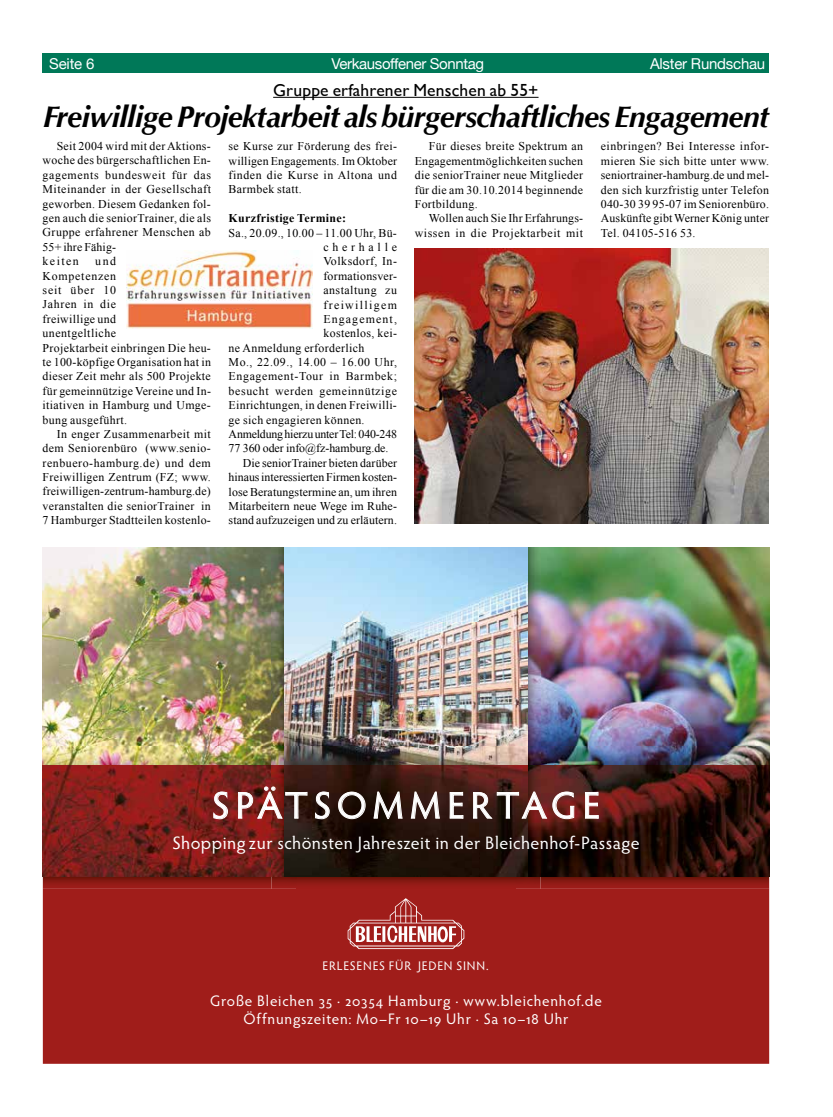
<style>
.page{position:relative;width:833px;height:1117px;background:#fff}
.page>*{position:absolute;margin:0;border:0;box-sizing:border-box;transform-origin:0 0}
.t1{font:37.5px "Hypatia Sans Pro";letter-spacing:.155em;color:#fff}
.t2{font:italic 700 30px "Optima";letter-spacing:-.02em;color:#000}
.t3{font:18px "Hypatia Sans Pro";letter-spacing:.025em;color:#fff}
.t4{font:17.5px "Gill Sans";letter-spacing:.01em;color:#000}
.t5{font:15.25px/18px "Hypatia Sans Pro";letter-spacing:.05em;color:#fff;text-align:center}
.t6{font:15px "Helvetica Neue";letter-spacing:-.025em;color:#fff}
.t7{font:12.5px "Hypatia Sans Pro";letter-spacing:.065em;color:#fff}
.t8{font:11.88px/14.4px "Times New Roman";letter-spacing:.03em;color:#000;text-align:justify}
.t9{font:11.88px "Times New Roman";letter-spacing:.01em;color:#000}
.t10{font:11.88px "Times New Roman";color:#000}
.t11{font:11.88px/14.4px "Times New Roman";letter-spacing:.05em;color:#000;text-align:right}
.t12{font:11.88px "Times New Roman";letter-spacing:.055em;color:#000}
.t13{font:11.88px "Times New Roman";letter-spacing:-.015em;color:#000}
.t14{font:700 11.88px "Times New Roman";letter-spacing:.03em;color:#000}
.t15{font:11.88px "Times New Roman";letter-spacing:.115em;color:#000}
.t16{font:11.88px "Times New Roman";letter-spacing:.095em;color:#000}
.t17{font:11.88px "Times New Roman";letter-spacing:.315em;color:#000}
</style>
<div class="page">
<div style="left:42px;top:53px;width:727px;height:20px;background:#007858"></div>
<img style="left:528px;top:547px;width:241px;height:329px">
<img style="left:43px;top:547px;width:241px;height:329px">
<img style="left:284px;top:547px;width:244px;height:329px">
<div style="left:43px;top:888px;width:726px;height:175px;background:#a01d1a"></div>
<img style="left:540px;top:876px;width:229px;height:12px">
<img style="left:43px;top:876px;width:497px;height:12px">
<img style="left:271px;top:765px;width:26px;height:123px">
<svg style="left:348px;top:897px;width:116px;height:51px;background:#b54f4c"></svg>
<svg style="left:213px;top:791px;width:15px;height:28px"></svg>
<svg style="left:238px;top:786px;width:70px;height:32px;background:#763c38"></svg>
<svg style="left:315px;top:791px;width:15px;height:28px"></svg>
<svg style="left:338px;top:791px;width:28px;height:28px"></svg>
<svg style="left:373px;top:791px;width:30px;height:28px"></svg>
<svg style="left:411px;top:791px;width:29px;height:28px"></svg>
<svg style="left:449px;top:791px;width:14px;height:27px"></svg>
<svg style="left:473px;top:791px;width:101px;height:28px;background:#6c423e"></svg>
<svg style="left:585px;top:791px;width:14px;height:27px"></svg>
<hr style="left:273px;top:97px;width:265px;height:1px;background:#000">
<div style="left:127px;top:246px;width:186px;height:85px;background:linear-gradient(to right,#fffbf8,#fffcf8)"></div>
<img style="left:127px;top:250px;width:186px;height:78px">
<img style="left:415px;top:248px;width:354px;height:275px">
<p class="t6" style="left:49px;top:53px;width:47px">Seite 6</p>
<p class="t6" style="left:331px;top:53px;width:154px">Verkausoffener Sonntag</p>
<p class="t6" style="left:650px;top:53px;width:117px">Alster Rundschau</p>
<h3 class="t4" style="left:273px;top:80px;width:267px">Gruppe erfahrener Menschen ab 55+</h3>
<h2 class="t2" style="left:43px;top:99px;width:728px">Freiwillige Projektarbeit als bürgerschaftliches Engagement</h2>
<p class="t8" style="left:43px;top:139px;width:170px;text-align:left;text-indent:14px">Seit 2004 wird mit der Aktions&shy;woche des bürgerschaftlichen En&shy;gagements bundesweit für das<br>Miteinander in der Gesellschaft geworben. Diesem Gedanken fol&shy;gen auch die seniorTrainer, die als<br>Gruppe erfahrener Menschen ab<br>55+ ihre Fähig-<br>keiten</p>
<p class="t8" style="left:229px;top:139px;width:170px">se Kurse zur Förderung des frei&shy;willigen Engagements. Im Oktober finden die Kurse in Altona und Barmbek statt.</p>
<p class="t14" style="left:229px;top:210px;width:119px">Kurzfristige Termine:</p>
<p class="t8" style="left:229px;top:225px;width:170px">Sa., 20.09., 10.00 – 11.00 Uhr, Bü-</p>
<p class="t17" style="left:323px;top:239px;width:75px">cherhalle</p>
<p class="t8" style="left:323px;top:254px;width:75px">Volksdorf, In-</p>
<p class="t8" style="left:323px;top:268px;width:75px">formationsver-</p>
<p class="t8" style="left:323px;top:283px;width:75px">anstaltung zu</p>
<p class="t15" style="left:323px;top:296px;width:75px">freiwilligem</p>
<p class="t16" style="left:323px;top:311px;width:75px">Engagement,</p>
<p class="t8" style="left:323px;top:326px;width:75px">kostenlos, kei-</p>
<p class="t8" style="left:229px;top:340px;width:137px">ne Anmeldung erforderlich</p>
<p class="t8" style="left:229px;top:354px;width:170px">Mo., 22.09., 14.00 – 16.00 Uhr,</p>
<p class="t12" style="left:229px;top:368px;width:170px">Engagement-Tour in Barmbek;</p>
<p class="t12" style="left:229px;top:383px;width:170px">besucht werden gemeinnützige</p>
<p class="t8" style="left:229px;top:398px;width:170px">Einrichtungen, in denen Freiwilli-</p>
<p class="t8" style="left:229px;top:412px;width:137px">ge sich engagieren können.</p>
<p class="t13" style="left:229px;top:426px;width:170px">Anmeldung hierzu unter Tel: 040-248</p>
<p class="t10" style="left:229px;top:440px;width:161px">77 360 oder info@fz-hamburg.de.</p>
<p class="t9" style="left:243px;top:455px;width:156px">Die seniorTrainer bieten darüber</p>
<p class="t10" style="left:229px;top:469px;width:170px">hinaus interessierten Firmen kosten-</p>
<p class="t9" style="left:229px;top:483px;width:170px">lose Beratungstermine an, um ihren</p>
<p class="t8" style="left:229px;top:498px;width:170px">Mitarbeitern neue Wege im Ruhe-</p>
<p class="t9" style="left:229px;top:512px;width:170px">stand aufzuzeigen und zu erläutern.</p>
<p class="t8" style="left:415px;top:139px;width:170px;text-indent:14px">Für dieses breite Spektrum an Engagementmöglichkeiten suchen die seniorTrainer neue Mitglieder für die am 30.10.2014 beginnende Fortbildung.</p>
<p class="t11" style="left:415px;top:211px;width:170px">Wollen auch Sie Ihr Erfahrungs&shy;wissen in die Projektarbeit mit</p>
<p class="t8" style="left:601px;top:139px;width:170px">einbringen? Bei Interesse infor&shy;mieren Sie sich bitte unter www. seniortrainer-hamburg.de und mel&shy;den sich kurzfristig unter Telefon 040-30 39 95-07 im Seniorenbüro.<br>Auskünfte gibt Werner König unter Tel. 04105-516 53.</p>
<p class="t8" style="left:43px;top:254px;width:170px;text-align:left;text-indent:53px">und<br>Kompetenzen<br>seit über 10<br>Jahren in die<br>freiwillige und<br>unentgeltliche<br>Projektarbeit einbringen Die heu&shy;te 100-köpfige Organisation hat in dieser Zeit mehr als 500 Projekte für gemeinnützige Vereine und In&shy;itiativen in Hamburg und Umge&shy;bung ausgeführt.</p>
<p class="t8" style="left:43px;top:426px;width:170px;text-indent:14px">In enger Zusammenarbeit mit dem Seniorenbüro (www.senio&shy;renbuero-hamburg.de) und dem Freiwilligen Zentrum (FZ; www. freiwilligen-zentrum-hamburg.de) veranstalten die seniorTrainer in 7 Hamburger Stadtteilen kostenlo-</p>
<h1 class="t1" style="left:212px;top:780px;width:389px">SPÄTSOMMERTAGE</h1>
<h3 class="t3" style="left:172px;top:830px;width:469px">Shopping zur schönsten Jahreszeit in der Bleichenhof-Passage</h3>
<p class="t7" style="left:323px;top:957px;width:167px">ERLESENES FÜR JEDEN SINN.</p>
<p class="t5" style="left:210px;top:991px;width:393px">Große Bleichen 35 · 20354 Hamburg · www.bleichenhof.de<br>Öffnungszeiten: Mo–Fr 10–19 Uhr · Sa 10–18 Uhr</p>
</div>
